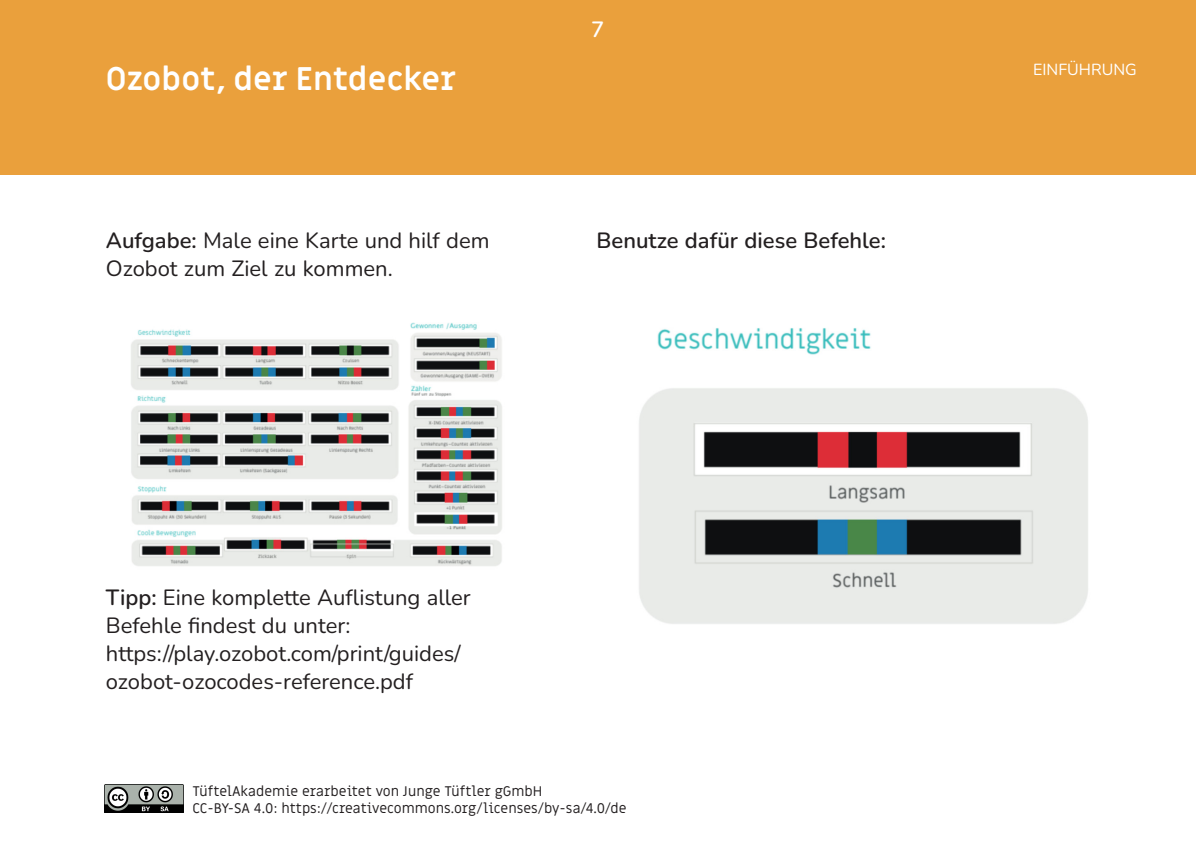
<style>
.page{position:relative;width:1196px;height:844px;background:#fff}
.page>*{position:absolute;margin:0;border:0;box-sizing:border-box;transform-origin:0 0}
.H1_Überschrift1_weiß{font:700 32px "Miriam Libre";color:#fff}
.LESETEXT{font:200 22px/28px "Nunito";color:#231f20}
.LESETEXT-2{font:200 22px "Nunito";color:#fff}
.Seiteninfo_oben_rech{font:200 16px "Nunito";color:#fff}
.t1{font:14px/16.8px "Miriam Libre";color:#231f20}
</style>
<div class="page">
<div style="left:0;top:0;width:1195px;height:175px;background:#eaa03c"></div>
<img style="left:639px;top:328px;width:449px;height:296px">
<img style="left:131px;top:322px;width:371px;height:244px">
<img style="left:104px;top:785px;width:80px;height:27px">
<h1 class="H1_Überschrift1_weiß" style="left:106px;top:59px;width:352px">Ozobot, der Entdecker</h1>
<p class="LESETEXT-2" style="left:591px;top:14px;width:15px">7</p>
<p class="LESETEXT" style="left:106px;top:225px;width:385px">Aufgabe: Male eine Karte und hilf dem<br>Ozobot zum Ziel zu kommen.</p>
<p class="LESETEXT" style="left:596px;top:225px;width:291px">Benutze dafür diese Befehle:</p>
<p class="LESETEXT" style="left:106px;top:582px;width:366px">Tipp: Eine komplette Auflistung aller<br>Befehle findest du unter:</p>
<p class="LESETEXT" style="left:106px;top:638px;width:356px">https://play.ozobot.com/print/guides/ ozobot-ozocodes-reference.pdf</p>
<p class="t1" style="left:192px;top:783px;width:435px">TüftelAkademie erarbeitet von Junge Tüftler gGmbH<br>CC-BY-SA 4.0: https://creativecommons.org/licenses/by-sa/4.0/de</p>
<p class="Seiteninfo_oben_rech" style="left:1032px;top:59px;width:105px">EINFÜHRUNG</p>
</div>
